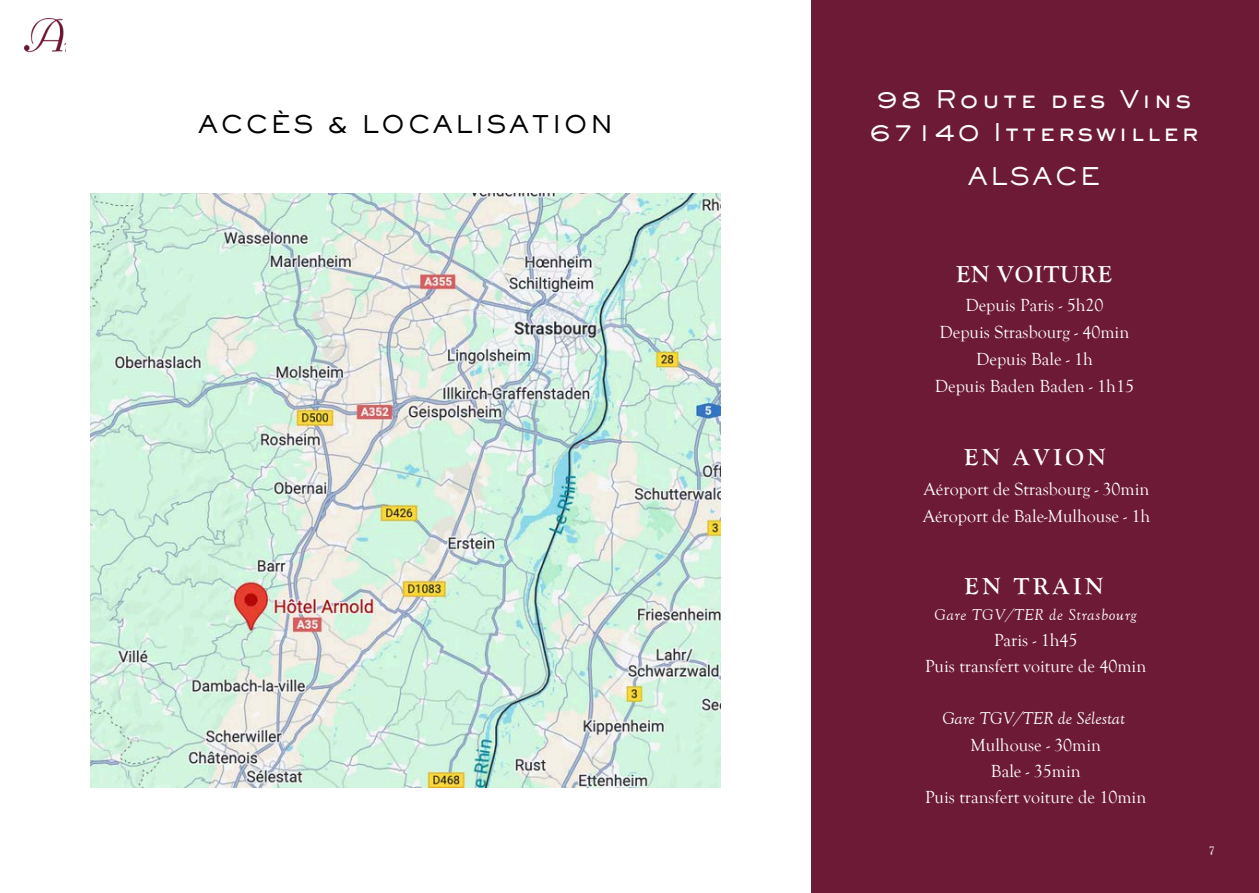
<style>
.page{position:relative;width:1259px;height:893px;background:#fff}
.page>*{position:absolute;margin:0;border:0;box-sizing:border-box;transform-origin:0 0}
.t1{font:500 24px/32.7px "Sackers Gothic Std";letter-spacing:.1em;color:#fff;text-align:center}
.t2{font:500 24px "Sackers Gothic Std";letter-spacing:.1em;color:#000}
.t3{font:700 24px "Goudy Old Style T";letter-spacing:.15em;color:#fff}
.t4{font:700 24px "Goudy Old Style T";letter-spacing:.04em;color:#fff}
.t5{font:18px "Goudy Old Style T";color:#fff}
.t6{font:18px "Goudy Old Style ITALIC";color:#fff}
.t7{font:16.5px "Goudy Old Style ITALIC";letter-spacing:.04em;color:#fff}
.t8{font:700 12px "Goudy Old Style T";color:#eeeee4}
</style>
<div class="page">
<img style="left:25px;top:18px;width:40px;height:35px">
<img style="left:91px;top:194px;width:630px;height:592px">
<div style="left:811px;top:0;width:448px;height:892px;background:#6d1a36"></div>
<p class="t2" style="left:198px;top:114px;width:417px">ACCÈS &amp; LOCALISATION</p>
<p class="t1" style="left:869px;top:86px;width:331px">98 Route des Vins<br>67140 Itterswiller</p>
<h1 class="t1" style="left:968px;top:162px;width:134px">ALSACE</h1>
<h2 class="t4" style="left:956px;top:260px;width:157px">EN VOITURE</h2>
<h1 class="t5" style="left:965px;top:295px;width:140px">Depuis Paris - 5h20</h1>
<p class="t5" style="left:939px;top:322px;width:191px">Depuis Strasbourg - 40min</p>
<p class="t5" style="left:976px;top:349px;width:118px">Depuis Bale - 1h</p>
<p class="t5" style="left:935px;top:376px;width:201px">Depuis Baden Baden - 1h15</p>
<p class="t3" style="left:964px;top:443px;width:143px">EN AVION</p>
<p class="t5" style="left:924px;top:479px;width:227px">Aéroport de Strasbourg - 30min</p>
<p class="t5" style="left:923px;top:506px;width:229px">Aéroport de Bale-Mulhouse - 1h</p>
<p class="t3" style="left:965px;top:572px;width:140px">EN TRAIN</p>
<p class="t7" style="left:934px;top:608px;width:204px">Gare TGV/TER de Strasbourg</p>
<p class="t5" style="left:994px;top:629px;width:85px">Paris - 1h45</p>
<p class="t5" style="left:925px;top:655px;width:223px">Puis transfert voiture de 40min</p>
<p class="t6" style="left:942px;top:711px;width:184px">Gare TGV/TER de Sélestat</p>
<p class="t5" style="left:970px;top:734px;width:132px">Mulhouse - 30min</p>
<p class="t5" style="left:991px;top:760px;width:91px">Bale - 35min</p>
<p class="t5" style="left:925px;top:786px;width:223px">Puis transfert voiture de 10min</p>
<p class="t8" style="left:1209px;top:843px;width:8px">7</p>
</div>
